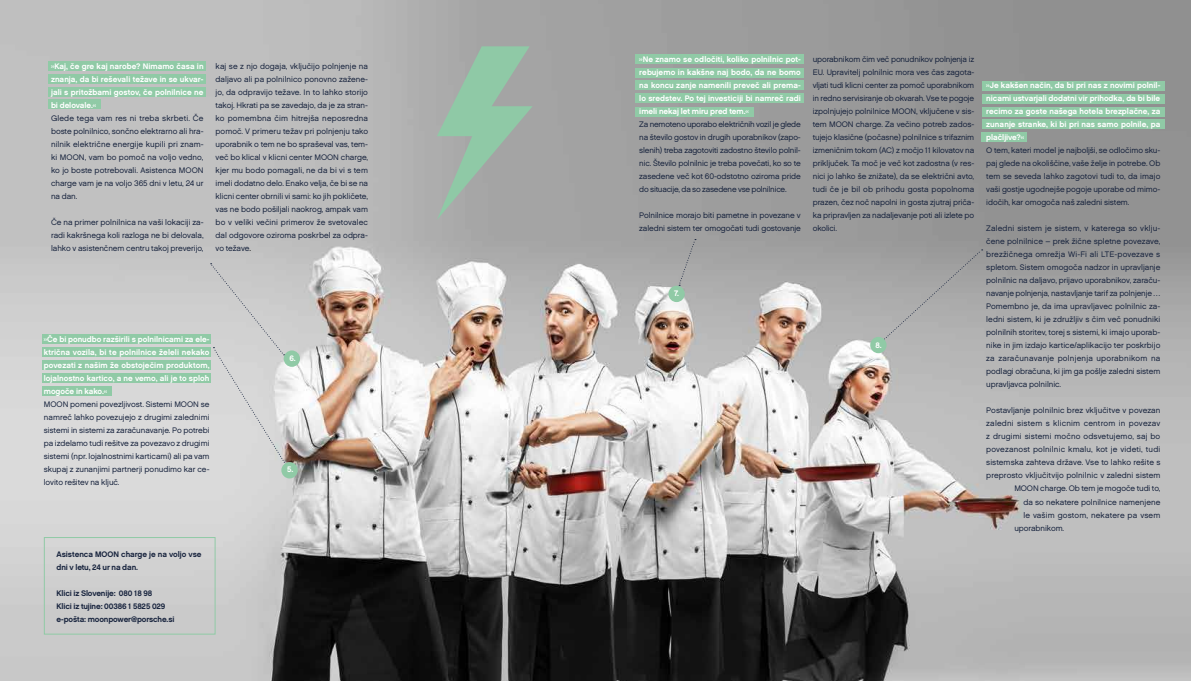
<style>
.page{position:relative;width:1191px;height:681px;background:#fff}
.page>*{position:absolute;margin:0;border:0;box-sizing:border-box;transform-origin:0 0}
.t1{font:8px/13px "Chalet London Nineteen Sixty";letter-spacing:-.005em;color:#18243e;text-align:justify}
.t2{font:8px/13px "Chalet New York Nineteen Sixty";letter-spacing:.005em;color:#fff;text-align:justify}
.t3{font:8px/13px "Chalet New York Nineteen Sixty";letter-spacing:-.015em;color:#18243e}
.t4{font:8px "Chalet London Nineteen Sixty";letter-spacing:.015em;color:#18243e}
.t5{font:8px "Chalet London Nineteen Sixty";letter-spacing:.02em;color:#18243e}
.t6{font:8px "Chalet London Nineteen Sixty";letter-spacing:.025em;color:#18243e}
.s1{color:#000}
</style>
<div class="page">
<img style="left:0;top:0;width:1191px;height:680px">
<div style="left:48px;top:61px;width:158px;height:10px;background:#90caa6"></div>
<div style="left:43px;top:333px;width:168px;height:10px;background:#90caa6"></div>
<div style="left:43px;top:347px;width:168px;height:10px;background:#90caa6"></div>
<div style="left:43px;top:360px;width:168px;height:9px;background:#90caa6"></div>
<div style="left:43px;top:373px;width:168px;height:10px;background:#90caa6"></div>
<div style="left:43px;top:386px;width:69px;height:10px;background:#90caa6"></div>
<div style="left:635px;top:54px;width:169px;height:10px;background:#90caa6"></div>
<div style="left:981px;top:81px;width:183px;height:10px;background:#90caa6"></div>
<div style="left:981px;top:94px;width:183px;height:10px;background:#90caa6"></div>
<div style="left:981px;top:107px;width:183px;height:9px;background:#90caa6"></div>
<div style="left:981px;top:119px;width:183px;height:10px;background:#90caa6"></div>
<div style="left:981px;top:132px;width:46px;height:10px;background:#90caa6"></div>
<div style="left:635px;top:68px;width:169px;height:9px;background:#90caa6"></div>
<div style="left:635px;top:80px;width:169px;height:10px;background:#90caa6"></div>
<div style="left:635px;top:93px;width:169px;height:10px;background:#90caa6"></div>
<div style="left:635px;top:107px;width:119px;height:9px;background:#90caa6"></div>
<div style="left:48px;top:74px;width:158px;height:10px;background:#90caa6"></div>
<div style="left:48px;top:87px;width:158px;height:10px;background:#90caa6"></div>
<div style="left:48px;top:99px;width:53px;height:10px;background:#90caa6"></div>
<div style="left:284px;top:350px;width:16px;height:16px;background:#90caa6;border-radius:50%"></div>
<div style="left:668px;top:285px;width:17px;height:17px;background:#90caa6;border-radius:50%"></div>
<svg style="left:210px;top:263px;width:80px;height:207px;background:#d1d2d1"></svg>
<svg style="left:679px;top:239px;width:17px;height:47px"></svg>
<svg style="left:883px;top:249px;width:99px;height:92px;background:#a7a7a7"></svg>
<div style="left:870px;top:337px;width:16px;height:16px;background:#90caa6;border-radius:50%"></div>
<div style="left:281px;top:462px;width:17px;height:16px;background:#90caa6;border-radius:50%"></div>
<svg style="left:437px;top:46px;width:95px;height:174px;background:#9db3a6"></svg>
<div style="left:44px;top:536px;width:172px;height:98px;border:1px solid #90caa6"></div>
<p class="t2" style="left:51px;top:59px;width:154px">»Kaj, če gre kaj narobe? Nimamo časa in znanja, da bi reševali težave in se ukvar&shy;jali s pritožbami gostov, če polnilnice ne bi delovale.«</p>
<p class="t1" style="left:51px;top:111px;width:154px">Glede tega vam res ni treba skrbeti. Če boste polnilnico, sončno elektrarno ali hra&shy;nilnik električne energije kupili pri znam&shy;ki MOON, vam bo pomoč na voljo vedno, ko jo boste potrebovali. Asistenca MOON charge vam je na voljo 365 dni v letu, 24 ur na dan.</p>
<p class="t1" style="left:51px;top:215px;width:154px">Če na primer polnilnica na vaši lokaciji za&shy;radi kakršnega koli razloga ne bi delovala, lahko v asistenčnem centru takoj preverijo,</p>
<p class="t1" style="left:216px;top:59px;width:154px">kaj se z njo dogaja, vključijo polnjenje na daljavo ali pa polnilnico ponovno zažene&shy;jo, da odpravijo težave. In to lahko storijo takoj. Hkrati pa se zavedajo, da je za stran&shy;ko pomembna čim hitrejša neposredna pomoč. V primeru težav pri polnjenju tako uporabnik o tem ne bo spraševal vas, tem&shy;več bo klical v klicni center MOON charge, kjer mu bodo pomagali, ne da bi vi s tem imeli dodatno delo. Enako velja, če bi se na klicni center obrnili vi sami: ko jih pokličete, vas ne bodo pošiljali naokrog, ampak vam bo v veliki večini primerov že svetovalec dal odgovore oziroma poskrbel za odpra&shy;vo težave<span class="s1">.</span></p>
<p class="t2" style="left:44px;top:332px;width:167px">»Če bi ponudbo razširili s polnilnicami za ele&shy;ktrična vozila, bi te polnilnice želeli nekako povezati z našim že obstoječim produktom, lojalnostno kartico, a ne vemo, ali je to sploh mogoče in kako.«</p>
<p class="t1" style="left:44px;top:397px;width:167px">MOON pomeni povezljivost. Sistemi MOON se namreč lahko povezujejo z drugimi zalednimi sistemi in sistemi za zaračunavanje. Po potrebi pa izdelamo tudi rešitve za povezavo z drugimi sistemi (npr. lojalnostnimi karticami) ali pa vam skupaj z zunanjimi partnerji ponudimo kar ce&shy;lovito rešitev na ključ.</p>
<p class="t3" style="left:57px;top:547px;width:146px">Asistenca MOON charge je na voljo vse dni v letu, 24 ur na dan.</p>
<p class="t3" style="left:57px;top:586px;width:119px">Klici iz Slovenije: 080 18 98<br>Klici iz tujine: 00386 1 5825 029 e-pošta: moonpower@porsche.si</p>
<p class="t2" style="left:289px;top:352px;width:8px">6.</p>
<p class="t2" style="left:287px;top:462px;width:8px">5.</p>
<p class="t2" style="left:639px;top:53px;width:163px">»Ne znamo se odločiti, koliko polnilnic pot&shy;rebujemo in kakšne naj bodo, da ne bomo na koncu zanje namenili preveč ali prema&shy;lo sredstev. Po tej investiciji bi namreč radi imeli nekaj let miru pred tem.«</p>
<p class="t1" style="left:639px;top:118px;width:163px">Za nemoteno uporabo električnih vozil je glede na število gostov in drugih uporabnikov (zapo&shy;slenih) treba zagotoviti zadostno število polnil&shy;nic. Število polnilnic je treba povečati, ko so te zasedene več kot 60-odstotno oziroma pride do situacije, da so zasedene vse polnilnice.</p>
<p class="t1" style="left:639px;top:209px;width:163px">Polnilnice morajo biti pametne in povezane v zaledni sistem ter omogočati tudi gostovanje</p>
<p class="t1" style="left:813px;top:53px;width:163px">uporabnikom čim več ponudnikov polnjenja iz EU. Upravitelj polnilnic mora ves čas zagota&shy;vljati tudi klicni center za pomoč uporabnikom in redno servisiranje ob okvarah. Vse te pogoje izpolnjujejo polnilnice MOON, vključene v sis&shy;tem MOON charge. Za večino potreb zados&shy;tujejo klasične (počasne) polnilnice s trifaznim izmeničnim tokom (AC) z močjo 11 kilovatov na priključek. Ta moč je več kot zadostna (v res&shy;nici jo lahko še znižate), da se električni avto, tudi če je bil ob prihodu gosta popolnoma prazen, čez noč napolni in gosta zjutraj priča&shy;ka pripravljen za nadaljevanje poti ali izlete po okolici.</p>
<p class="t2" style="left:674px;top:287px;width:6px">7.</p>
<p class="t2" style="left:875px;top:339px;width:8px">8.</p>
<p class="t2" style="left:986px;top:79px;width:176px">»Je kakšen način, da bi pri nas z novimi polnil&shy;nicami ustvarjali dodatni vir prihodka, da bi bile recimo za goste našega hotela brezplačne, za zunanje stranke, ki bi pri nas samo polnile, pa plačljive?«</p>
<p class="t1" style="left:986px;top:144px;width:176px">O tem, kateri model je najboljši, se odločimo sku&shy;paj glede na okoliščine, vaše želje in potrebe. Ob tem se seveda lahko zagotovi tudi to, da imajo vaši gostje ugodnejše pogoje uporabe od mimo&shy;idočih, kar omogoča naš zaledni sistem.</p>
<p class="t1" style="left:986px;top:222px;width:176px">Zaledni sistem je sistem, v katerega so vklju&shy;čene polnilnice – prek žične spletne povezave, brezžičnega omrežja Wi-Fi ali LTE-povezave s spletom. Sistem omogoča nadzor in upravljanje polnilnic na daljavo, prijavo uporabnikov, zaraču&shy;navanje polnjenja, nastavljanje tarif za polnjenje … Pomembno je, da ima upravljavec polnilnic za&shy;ledni sistem, ki je združljiv s čim več ponudniki polnilnih storitev, torej s sistemi, ki imajo uporab&shy;nike in jim izdajo kartice/aplikacijo ter poskrbijo za zaračunavanje polnjenja uporabnikom na podlagi obračuna, ki jim ga pošlje zaledni sistem upravljavca polnilnic.</p>
<p class="t1" style="left:986px;top:404px;width:176px">Postavljanje polnilnic brez vključitve v povezan</p>
<p class="t6" style="left:986px;top:418px;width:176px">zaledni sistem s klicnim centrom in povezav</p>
<p class="t4" style="left:986px;top:431px;width:175px">z drugimi sistemi močno odsvetujemo, saj bo</p>
<p class="t5" style="left:986px;top:444px;width:175px">povezanost polnilnic kmalu, kot je videti, tudi</p>
<p class="t1" style="left:986px;top:456px;width:176px">sistemska zahteva države. Vse to lahko rešite s</p>
<p class="t1" style="left:986px;top:469px;width:176px">preprosto vključitvijo polnilnic v zaledni sistem</p>
<p class="t1" style="left:1014px;top:482px;width:148px">MOON charge. Ob tem je mogoče tudi to,</p>
<p class="t1" style="left:1023px;top:495px;width:138px">da so nekatere polnilnice namenjene</p>
<p class="t4" style="left:1023px;top:509px;width:138px">le vašim gostom, nekatere pa vsem</p>
<p class="t1" style="left:1014px;top:521px;width:51px">uporabnikom.</p>
</div>
